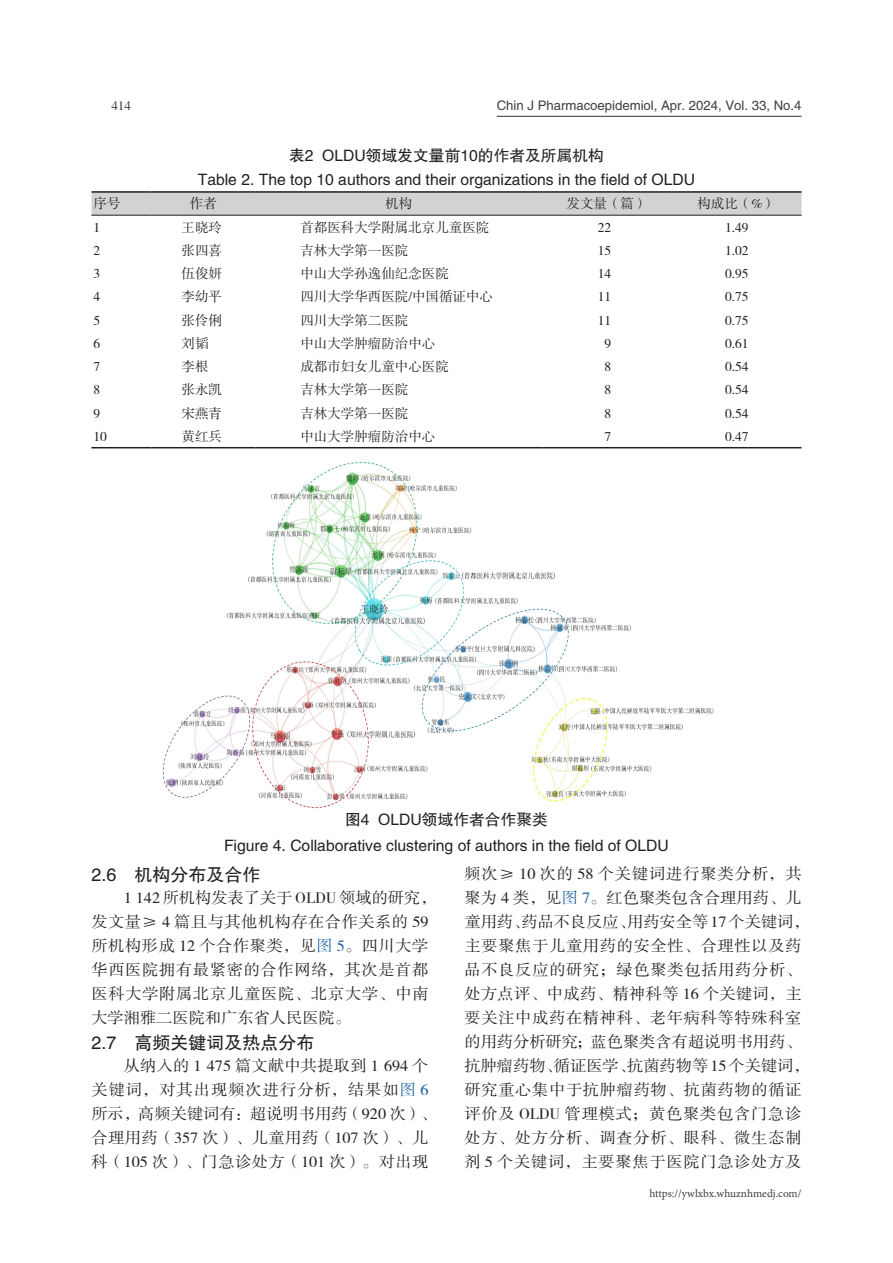
<style>
.page{position:relative;width:893px;height:1263px;background:#fff}
.page>*{position:absolute;margin:0;border:0;box-sizing:border-box;transform-origin:0 0}
._13_正文二级标题{font:18px "FZHTK GBK1 0";color:#231f20}
._11_正文{font:15.75px/24px "FZSSK GBK1 0";letter-spacing:.035em;color:#231f20}
._15_图表名{font:15.75px "FZHTK GBK1 0";color:#231f20}
._11_正文-2{font:15.75px/24px "FZSSK GBK1 0";letter-spacing:.015em;color:#231f20}
._15_1_图表内容{font:13.5px "FZSSK GBK1 0";color:#231f20}
.t1{font:13.2px "FZHTK GBK1 0";color:#3e3e3f}
.t2{font:13.2px "FZSSK GBK1 0";color:#3e3e3f}
.t3{font:11.25px "Minion Pro";color:#3e3e3f}
.s1{color:#175d9e}
</style>
<div class="page">
<hr style="left:497px;top:116px;width:304px;height:1px;background:#3e3e3f">
<div style="left:91px;top:193px;width:710px;height:22px;background:#d1d2d4"></div>
<hr style="left:91px;top:191px;width:61px;height:2px;background:#231f20">
<hr style="left:152px;top:191px;width:103px;height:2px;background:#231f20">
<hr style="left:255px;top:191px;width:287px;height:2px;background:#231f20">
<hr style="left:542px;top:191px;width:130px;height:2px;background:#231f20">
<hr style="left:672px;top:191px;width:129px;height:2px;background:#231f20">
<hr style="left:91px;top:215px;width:61px;height:1px;background:#231f20">
<hr style="left:152px;top:215px;width:103px;height:1px;background:#231f20">
<hr style="left:255px;top:215px;width:287px;height:1px;background:#231f20">
<hr style="left:542px;top:215px;width:130px;height:1px;background:#231f20">
<hr style="left:672px;top:215px;width:129px;height:1px;background:#231f20">
<hr style="left:91px;top:447px;width:61px;height:1px;background:#231f20">
<hr style="left:152px;top:447px;width:103px;height:1px;background:#231f20">
<hr style="left:255px;top:447px;width:287px;height:1px;background:#231f20">
<hr style="left:542px;top:447px;width:130px;height:1px;background:#231f20">
<hr style="left:672px;top:447px;width:129px;height:1px;background:#231f20">
<img style="left:162px;top:461px;width:552px;height:347px">
<p class="t2" style="left:111px;top:98px;width:21px">414</p>
<p class="t1" style="left:497px;top:98px;width:306px">Chin J Pharmacoepidemiol, Apr. 2024, Vol. 33, No.4</p>
<p class="_15_图表名" style="left:289px;top:147px;width:316px">表2 OLDU领域发文量前10的作者及所属机构</p>
<p class="_15_图表名" style="left:198px;top:171px;width:499px">Table 2. The top 10 authors and their organizations in the field of OLDU</p>
<p class="_15_1_图表内容" style="left:94px;top:197px;width:29px">序号</p>
<p class="_15_1_图表内容" style="left:190px;top:197px;width:28px">作者</p>
<p class="_15_1_图表内容" style="left:385px;top:197px;width:28px">机构</p>
<p class="_15_1_图表内容" style="left:567px;top:197px;width:82px">发文量（篇）</p>
<p class="_15_1_图表内容" style="left:697px;top:197px;width:80px">构成比（%）</p>
<p class="_15_1_图表内容" style="left:94px;top:220px;width:8px">1</p>
<p class="_15_1_图表内容" style="left:182px;top:220px;width:42px">王晓玲</p>
<p class="_15_1_图表内容" style="left:300px;top:220px;width:190px">首都医科大学附属北京儿童医院</p>
<p class="_15_1_图表内容" style="left:598px;top:220px;width:15px">22</p>
<p class="_15_1_图表内容" style="left:725px;top:220px;width:25px">1.49</p>
<p class="_15_1_图表内容" style="left:94px;top:243px;width:8px">2</p>
<p class="_15_1_图表内容" style="left:182px;top:243px;width:42px">张四喜</p>
<p class="_15_1_图表内容" style="left:300px;top:243px;width:109px">吉林大学第一医院</p>
<p class="_15_1_图表内容" style="left:598px;top:243px;width:15px">15</p>
<p class="_15_1_图表内容" style="left:725px;top:243px;width:25px">1.02</p>
<p class="_15_1_图表内容" style="left:94px;top:266px;width:8px">3</p>
<p class="_15_1_图表内容" style="left:182px;top:266px;width:42px">伍俊妍</p>
<p class="_15_1_图表内容" style="left:300px;top:266px;width:150px">中山大学孙逸仙纪念医院</p>
<p class="_15_1_图表内容" style="left:598px;top:266px;width:15px">14</p>
<p class="_15_1_图表内容" style="left:725px;top:266px;width:25px">0.95</p>
<p class="_15_1_图表内容" style="left:94px;top:290px;width:8px">4</p>
<p class="_15_1_图表内容" style="left:182px;top:290px;width:42px">李幼平</p>
<p class="_15_1_图表内容" style="left:300px;top:290px;width:194px">四川大学华西医院/中国循证中心</p>
<p class="_15_1_图表内容" style="left:598px;top:290px;width:15px">11</p>
<p class="_15_1_图表内容" style="left:725px;top:290px;width:25px">0.75</p>
<p class="_15_1_图表内容" style="left:94px;top:313px;width:8px">5</p>
<p class="_15_1_图表内容" style="left:182px;top:313px;width:42px">张伶俐</p>
<p class="_15_1_图表内容" style="left:300px;top:313px;width:109px">四川大学第二医院</p>
<p class="_15_1_图表内容" style="left:598px;top:313px;width:15px">11</p>
<p class="_15_1_图表内容" style="left:725px;top:313px;width:25px">0.75</p>
<p class="_15_1_图表内容" style="left:94px;top:336px;width:8px">6</p>
<p class="_15_1_图表内容" style="left:182px;top:336px;width:28px">刘韬</p>
<p class="_15_1_图表内容" style="left:300px;top:336px;width:136px">中山大学肿瘤防治中心</p>
<p class="_15_1_图表内容" style="left:605px;top:336px;width:8px">9</p>
<p class="_15_1_图表内容" style="left:725px;top:336px;width:25px">0.61</p>
<p class="_15_1_图表内容" style="left:94px;top:359px;width:8px">7</p>
<p class="_15_1_图表内容" style="left:182px;top:359px;width:28px">李根</p>
<p class="_15_1_图表内容" style="left:300px;top:359px;width:150px">成都市妇女儿童中心医院</p>
<p class="_15_1_图表内容" style="left:605px;top:359px;width:8px">8</p>
<p class="_15_1_图表内容" style="left:725px;top:359px;width:25px">0.54</p>
<p class="_15_1_图表内容" style="left:94px;top:383px;width:8px">8</p>
<p class="_15_1_图表内容" style="left:182px;top:383px;width:42px">张永凯</p>
<p class="_15_1_图表内容" style="left:300px;top:383px;width:109px">吉林大学第一医院</p>
<p class="_15_1_图表内容" style="left:605px;top:383px;width:8px">8</p>
<p class="_15_1_图表内容" style="left:725px;top:383px;width:25px">0.54</p>
<p class="_15_1_图表内容" style="left:94px;top:406px;width:8px">9</p>
<p class="_15_1_图表内容" style="left:182px;top:406px;width:42px">宋燕青</p>
<p class="_15_1_图表内容" style="left:300px;top:406px;width:109px">吉林大学第一医院</p>
<p class="_15_1_图表内容" style="left:605px;top:406px;width:8px">8</p>
<p class="_15_1_图表内容" style="left:725px;top:406px;width:25px">0.54</p>
<p class="_15_1_图表内容" style="left:94px;top:429px;width:15px">10</p>
<p class="_15_1_图表内容" style="left:182px;top:429px;width:42px">黄红兵</p>
<p class="_15_1_图表内容" style="left:300px;top:429px;width:136px">中山大学肿瘤防治中心</p>
<p class="_15_1_图表内容" style="left:605px;top:429px;width:8px">7</p>
<p class="_15_1_图表内容" style="left:725px;top:429px;width:25px">0.47</p>
<p class="_15_图表名" style="left:345px;top:811px;width:204px">图4 OLDU领域作者合作聚类</p>
<p class="_15_图表名" style="left:224px;top:837px;width:446px">Figure 4. Collaborative clustering of authors in the field of OLDU</p>
<p class="_13_正文二级标题" style="left:91px;top:865px;width:170px">2.6 机构分布及合作</p>
<p class="_11_正文" style="left:91px;top:887px;width:347px;text-indent:32px">1 142 所机构发表了关于 OLDU 领域的研究，发文量≥ 4 篇且与其他机构存在合作关系的 59所机构形成 12 个合作聚类，见<span class="s1">图 5</span>。四川大学华西医院拥有最紧密的合作网络，其次是首都医科大学附属北京儿童医院、北京大学、中南大学湘雅二医院和广东省人民医院。</p>
<p class="_13_正文二级标题" style="left:91px;top:1033px;width:224px">2.7 高频关键词及热点分布</p>
<p class="_11_正文-2" style="left:91px;top:1055px;width:347px;text-indent:32px">从纳入的 1 475 篇文献中共提取到 1 694 个关键词，对其出现频次进行分析，结果如<span class="s1">图 6</span>所示，高频关键词有：超说明书用药（920 次）、合理用药（357 次）、儿童用药（107 次）、儿科（105 次）、门急诊处方（101 次）。对出现</p>
<p class="_11_正文" style="left:464px;top:863px;width:347px">频次≥ 10 次的 58 个关键词进行聚类分析，共聚为 4 类，见<span class="s1">图 7</span>。红色聚类包含合理用药、儿童用药、药品不良反应、用药安全等 17 个关键词，主要聚焦于儿童用药的安全性、合理性以及药品不良反应的研究；绿色聚类包括用药分析、处方点评、中成药、精神科等 16 个关键词，主要关注中成药在精神科、老年病科等特殊科室的用药分析研究；蓝色聚类含有超说明书用药、抗肿瘤药物、循证医学、抗菌药物等 15 个关键词，研究重心集中于抗肿瘤药物、抗菌药物的循证评价及 OLDU 管理模式；黄色聚类包含门急诊处方、处方分析、调查分析、眼科、微生态制剂 5 个关键词，主要聚焦于医院门急诊处方及</p>
<p class="t3" style="left:649px;top:1185px;width:154px">https://ywlxbx.whuznhmedj.com/</p>
</div>
